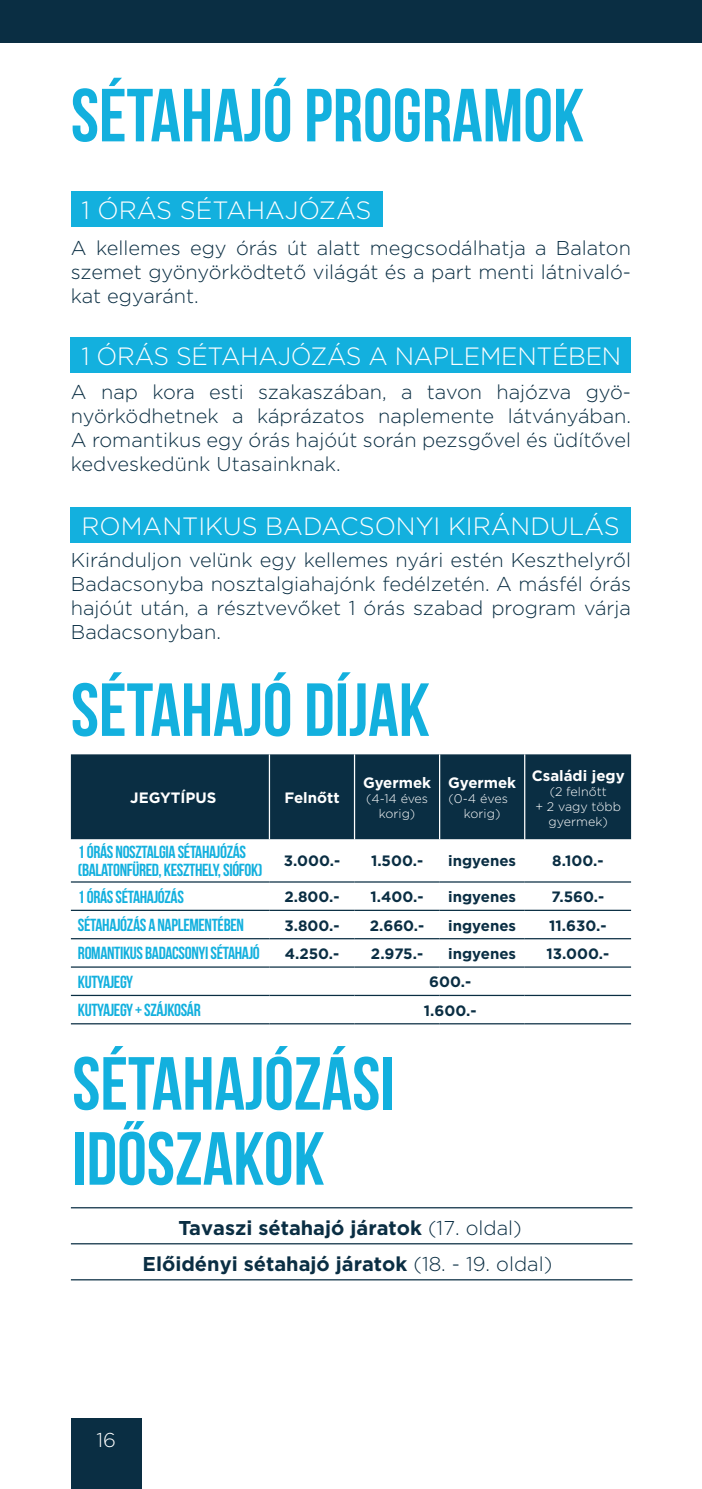
<style>
.page{position:relative;width:702px;height:1489px;background:#fff}
.page>*{position:absolute;margin:0;border:0;box-sizing:border-box;transform-origin:0 0}
.t1{font:700 75px/75px "Bebas Neue";color:#13b0de}
.t2{font:300 25px "Gotham";letter-spacing:-.01em;color:#fff}
.t3{font:300 20px/24px "Gotham";color:#0a2e43;text-align:justify}
.t4{font:700 20px/36px "Gotham";color:#0a2e43;text-align:center}
.t5{font:300 20px "Gotham";color:#fff}
.t6{font:700 17.5px/17.5px "Bebas Neue";letter-spacing:-.02em;color:#13b0de}
.t7{font:700 15px "Gotham";color:#0a2e43}
.t8{font:700 15px "Gotham";color:#fff}
.t9{font:300 12.5px/15px "Gotham";color:#fff;text-align:center}
.s1{font-weight:300}
</style>
<div class="page">
<div style="left:71px;top:191px;width:312px;height:36px;background:#13b0de"></div>
<div style="left:71px;top:337px;width:560px;height:36px;background:#13b0de"></div>
<div style="left:71px;top:507px;width:560px;height:35px;background:#13b0de"></div>
<div style="left:71px;top:754px;width:560px;height:85px;background:#0a2e43"></div>
<svg style="left:71px;top:839px;width:560px;height:158px"></svg>
<hr style="left:71px;top:881px;width:198px;height:1px;background:#0a2e43">
<hr style="left:269px;top:881px;width:85px;height:1px;background:#0a2e43">
<hr style="left:354px;top:881px;width:85px;height:1px;background:#0a2e43">
<hr style="left:439px;top:881px;width:85px;height:1px;background:#0a2e43">
<hr style="left:524px;top:881px;width:107px;height:1px;background:#0a2e43">
<hr style="left:71px;top:909px;width:198px;height:1px;background:#0a2e43">
<hr style="left:269px;top:909px;width:85px;height:1px;background:#0a2e43">
<hr style="left:354px;top:909px;width:85px;height:1px;background:#0a2e43">
<hr style="left:439px;top:909px;width:85px;height:1px;background:#0a2e43">
<hr style="left:524px;top:909px;width:107px;height:1px;background:#0a2e43">
<hr style="left:71px;top:938px;width:198px;height:1px;background:#0a2e43">
<hr style="left:269px;top:938px;width:85px;height:1px;background:#0a2e43">
<hr style="left:354px;top:938px;width:85px;height:1px;background:#0a2e43">
<hr style="left:439px;top:938px;width:85px;height:1px;background:#0a2e43">
<hr style="left:524px;top:938px;width:107px;height:1px;background:#0a2e43">
<hr style="left:71px;top:966px;width:198px;height:1px;background:#0a2e43">
<hr style="left:269px;top:966px;width:85px;height:1px;background:#0a2e43">
<hr style="left:354px;top:966px;width:85px;height:1px;background:#0a2e43">
<hr style="left:439px;top:966px;width:85px;height:1px;background:#0a2e43">
<hr style="left:524px;top:966px;width:107px;height:1px;background:#0a2e43">
<hr style="left:71px;top:994px;width:198px;height:2px;background:#0a2e43">
<hr style="left:269px;top:994px;width:85px;height:2px;background:#0a2e43">
<hr style="left:354px;top:994px;width:85px;height:2px;background:#0a2e43">
<hr style="left:439px;top:994px;width:85px;height:2px;background:#0a2e43">
<hr style="left:524px;top:994px;width:107px;height:2px;background:#0a2e43">
<hr style="left:71px;top:1023px;width:198px;height:1px;background:#0a2e43">
<hr style="left:269px;top:1023px;width:85px;height:1px;background:#0a2e43">
<hr style="left:354px;top:1023px;width:85px;height:1px;background:#0a2e43">
<hr style="left:439px;top:1023px;width:85px;height:1px;background:#0a2e43">
<hr style="left:524px;top:1023px;width:107px;height:1px;background:#0a2e43">
<hr style="left:269px;top:754px;width:1px;height:85px;background:#fff">
<hr style="left:354px;top:754px;width:1px;height:85px;background:#fff">
<hr style="left:439px;top:754px;width:1px;height:85px;background:#fff">
<hr style="left:524px;top:754px;width:1px;height:85px;background:#fff">
<hr style="left:71px;top:1206px;width:561px;height:2px;background:#0a2e43">
<hr style="left:71px;top:1242px;width:561px;height:2px;background:#0a2e43">
<hr style="left:71px;top:1278px;width:561px;height:2px;background:#0a2e43">
<div style="left:71px;top:1417px;width:71px;height:71px;background:#0a2e43"></div>
<div style="left:0;top:0;width:702px;height:43px;background:#0a2e43"></div>
<h1 class="t1" style="left:71px;top:77px;width:514px">SÉTAHAJÓ PROGRAMOK</h1>
<p class="t2" style="left:81px;top:194px;width:291px">1 ÓRÁS SÉTAHAJÓZÁS</p>
<p class="t3" style="left:71px;top:235px;width:561px">A kellemes egy órás út alatt megcsodálhatja a Balaton szemet gyönyörködtető világát és a part menti látnivaló&shy;kat egyaránt.</p>
<p class="t2" style="left:81px;top:340px;width:541px">1 ÓRÁS SÉTAHAJÓZÁS A NAPLEMENTÉBEN</p>
<p class="t3" style="left:71px;top:379px;width:561px">A nap kora esti szakaszában, a tavon hajózva gyö&shy;nyörködhetnek a káprázatos naplemente látványában.<br>A romantikus egy órás hajóút során pezsgővel és üdítővel kedveskedünk Utasainknak.</p>
<p class="t2" style="left:81px;top:510px;width:539px">ROMANTIKUS BADACSONYI KIRÁNDULÁS</p>
<p class="t3" style="left:71px;top:547px;width:561px">Kiránduljon velünk egy kellemes nyári estén Keszthelyről Badacsonyba nosztalgiahajónk fedélzetén. A másfél órás hajóút után, a résztvevőket 1 órás szabad program várja Badacsonyban.</p>
<h1 class="t1" style="left:71px;top:671px;width:360px">SÉTAHAJÓ DÍJAK</h1>
<p class="t8" style="left:130px;top:787px;width:88px">JEGYTÍPUS</p>
<p class="t8" style="left:284px;top:787px;width:57px">Felnőtt</p>
<p class="t8" style="left:363px;top:772px;width:70px">Gyermek</p>
<p class="t9" style="left:366px;top:790px;width:64px">(4-14 éves korig)</p>
<p class="t8" style="left:448px;top:772px;width:70px">Gyermek</p>
<p class="t9" style="left:464px;top:790px;width:46px;text-align:left;text-indent:-15px">(0-4 éves korig)</p>
<p class="t8" style="left:531px;top:766px;width:94px">Családi jegy</p>
<p class="t9" style="left:535px;top:784px;width:87px">(2 felnőtt<br>+ 2 vagy több gyermek)</p>
<p class="t6" style="left:78px;top:843px;width:186px">1 ÓRÁS NOSZTALGIA SÉTAHAJÓZÁS (BALATONFÜRED, KESZTHELY, SIÓFOK)</p>
<p class="t7" style="left:284px;top:851px;width:58px">3.000.-</p>
<p class="t7" style="left:371px;top:851px;width:54px">1.500.-</p>
<p class="t7" style="left:448px;top:851px;width:69px">ingyenes</p>
<p class="t7" style="left:552px;top:851px;width:53px">8.100.-</p>
<p class="t6" style="left:78px;top:887px;width:107px">1 ÓRÁS SÉTAHAJÓZÁS</p>
<p class="t7" style="left:284px;top:886px;width:57px">2.800.-</p>
<p class="t7" style="left:370px;top:886px;width:54px">1.400.-</p>
<p class="t7" style="left:448px;top:886px;width:69px">ingyenes</p>
<p class="t7" style="left:551px;top:886px;width:54px">7.560.-</p>
<p class="t6" style="left:78px;top:916px;width:167px">SÉTAHAJÓZÁS A NAPLEMENTÉBEN</p>
<p class="t7" style="left:284px;top:915px;width:57px">3.800.-</p>
<p class="t7" style="left:370px;top:915px;width:56px">2.660.-</p>
<p class="t7" style="left:448px;top:915px;width:69px">ingyenes</p>
<p class="t7" style="left:549px;top:915px;width:59px">11.630.-</p>
<p class="t6" style="left:78px;top:944px;width:183px">ROMANTIKUS BADACSONYI SÉTAHAJÓ</p>
<p class="t7" style="left:285px;top:943px;width:56px">4.250.-</p>
<p class="t7" style="left:371px;top:943px;width:54px">2.975.-</p>
<p class="t7" style="left:448px;top:943px;width:69px">ingyenes</p>
<p class="t7" style="left:546px;top:943px;width:64px">13.000.-</p>
<p class="t6" style="left:78px;top:972px;width:57px">KUTYAJEGY</p>
<p class="t7" style="left:429px;top:971px;width:43px">600.-</p>
<p class="t6" style="left:78px;top:1001px;width:124px">KUTYAJEGY + SZÁJKOSÁR</p>
<p class="t7" style="left:424px;top:1000px;width:54px">1.600.-</p>
<h1 class="t1" style="left:72px;top:1045px;width:324px">SÉTAHAJÓZÁSI<br>IDŐSZAKOK</h1>
<p class="t4" style="left:143px;top:1209px;width:411px">Tavaszi sétahajó járatok <span class="s1">(17. oldal)<br></span>Előidényi sétahajó járatok <span class="s1">(18. - 19. oldal)</span></p>
<p class="t5" style="left:97px;top:1427px;width:21px">16</p>
</div>
